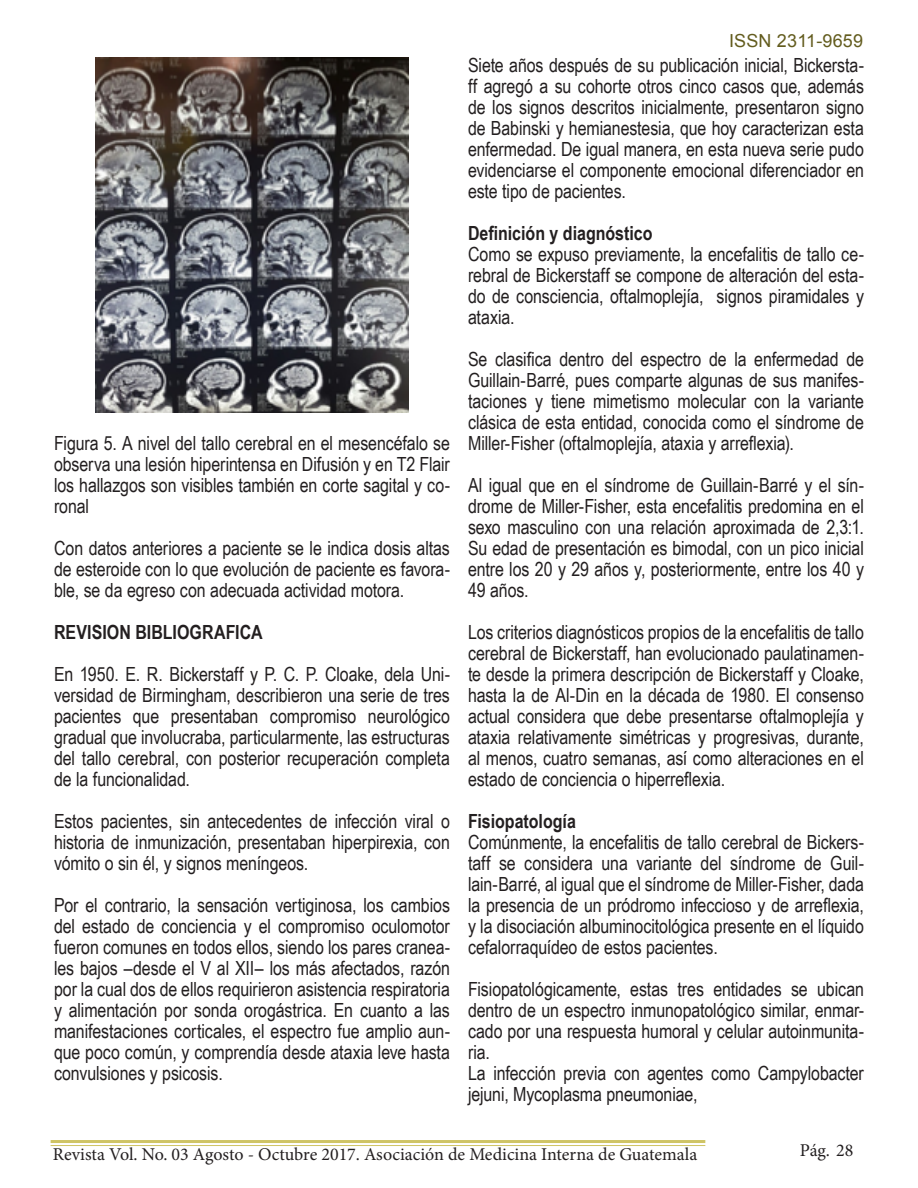
<style>
.page{position:relative;width:918px;height:1188px;background:#fff}
.page>*{position:absolute;margin:0;border:0;box-sizing:border-box;transform-origin:0 0}
.t1{font:19.5px/21px "Arial Narrow";letter-spacing:-.005em;color:#231f20;text-align:justify}
.t2{font:700 19.5px "Arial Narrow";color:#231f20}
.t3{font:18px "Minion Pro";color:#231f20}
.t4{font:18px "Arial";letter-spacing:.01em;color:#635c1e}
</style>
<div class="page">
<hr style="left:51px;top:1140px;width:654px;height:3px;background:#cfc465">
<hr style="left:51px;top:1145px;width:654px;height:1px;background:#cfc465">
<img style="left:95px;top:57px;width:314px;height:356px">
<p class="t1" style="left:54px;top:432px;width:398px">Figura 5. A nivel del tallo cerebral en el mesencéfalo se observa una lesión hiperintensa en Difusión y en T2 Flair los hallazgos son visibles también en corte sagital y co&shy;ronal</p>
<p class="t1" style="left:54px;top:537px;width:398px">Con datos anteriores a paciente se le indica dosis altas de esteroide con lo que evolución de paciente es favora&shy;ble, se da egreso con adecuada actividad motora.</p>
<p class="t2" style="left:54px;top:621px;width:210px">REVISION BIBLIOGRAFICA</p>
<p class="t1" style="left:54px;top:663px;width:398px">En 1950. E. R. Bickerstaff y P. C. P. Cloake, dela Uni&shy;versidad de Birmingham, describieron una serie de tres pacientes que presentaban compromiso neurológico gradual que involucraba, particularmente, las estructuras del tallo cerebral, con posterior recuperación completa de la funcionalidad.</p>
<p class="t1" style="left:54px;top:810px;width:397px">Estos pacientes, sin antecedentes de infección viral o historia de inmunización, presentaban hiperpirexia, con vómito o sin él, y signos meníngeos.</p>
<p class="t1" style="left:54px;top:894px;width:398px">Por el contrario, la sensación vertiginosa, los cambios del estado de conciencia y el compromiso oculomotor fueron comunes en todos ellos, siendo los pares cranea&shy;les bajos –desde el V al XII– los más afectados, razón por la cual dos de ellos requirieron asistencia respiratoria y alimentación por sonda orogástrica. En cuanto a las manifestaciones corticales, el espectro fue amplio aun&shy;que poco común, y comprendía desde ataxia leve hasta convulsiones y psicosis.</p>
<p class="t4" style="left:729px;top:30px;width:136px">ISSN 2311-9659</p>
<p class="t1" style="left:468px;top:54px;width:398px">Siete años después de su publicación inicial, Bickersta&shy;ff agregó a su cohorte otros cinco casos que, además de los signos descritos inicialmente, presentaron signo de Babinski y hemianestesia, que hoy caracterizan esta enfermedad. De igual manera, en esta nueva serie pudo evidenciarse el componente emocional diferenciador en este tipo de pacientes.</p>
<p class="t2" style="left:468px;top:222px;width:186px">Definición y diagnóstico</p>
<p class="t1" style="left:468px;top:243px;width:398px">Como se expuso previamente, la encefalitis de tallo ce&shy;rebral de Bickerstaff se compone de alteración del esta&shy;do de consciencia, oftalmoplejía, signos piramidales y ataxia.</p>
<p class="t1" style="left:468px;top:348px;width:398px">Se clasifica dentro del espectro de la enfermedad de Guillain-Barré, pues comparte algunas de sus manifes&shy;taciones y tiene mimetismo molecular con la variante clásica de esta entidad, conocida como el síndrome de Miller-Fisher (oftalmoplejía, ataxia y arreflexia).</p>
<p class="t1" style="left:468px;top:474px;width:398px">Al igual que en el síndrome de Guillain-Barré y el sín&shy;drome de Miller-Fisher, esta encefalitis predomina en el sexo masculino con una relación aproximada de 2,3:1.<br>Su edad de presentación es bimodal, con un pico inicial entre los 20 y 29 años y, posteriormente, entre los 40 y 49 años.</p>
<p class="t1" style="left:468px;top:621px;width:398px">Los criterios diagnósticos propios de la encefalitis de tallo cerebral de Bickerstaff, han evolucionado paulatinamen&shy;te desde la primera descripción de Bickerstaff y Cloake, hasta la de Al-Din en la década de 1980. El consenso actual considera que debe presentarse oftalmoplejía y ataxia relativamente simétricas y progresivas, durante, al menos, cuatro semanas, así como alteraciones en el estado de conciencia o hiperreflexia.</p>
<p class="t2" style="left:468px;top:810px;width:109px">Fisiopatología</p>
<p class="t1" style="left:468px;top:831px;width:398px">Comúnmente, la encefalitis de tallo cerebral de Bickers&shy;taff se considera una variante del síndrome de Guil&shy;lain-Barré, al igual que el síndrome de Miller-Fisher, dada la presencia de un pródromo infeccioso y de arreflexia, y la disociación albuminocitológica presente en el líquido cefalorraquídeo de estos pacientes.</p>
<p class="t1" style="left:468px;top:978px;width:398px;text-align:left">Fisiopatológicamente, estas tres entidades se ubican dentro de un espectro inmunopatológico similar, enmar&shy;cado por una respuesta humoral y celular autoinmunita&shy;ria.<br>La infección previa con agentes como Campylobacter jejuni, Mycoplasma pneumoniae,</p>
<p class="t3" style="left:53px;top:1142px;width:646px">Revista Vol. No. 03 Agosto - Octubre 2017. Asociación de Medicina Interna de Guatemala</p>
<p class="t3" style="left:800px;top:1139px;width:55px">Pág. 28</p>
</div>
